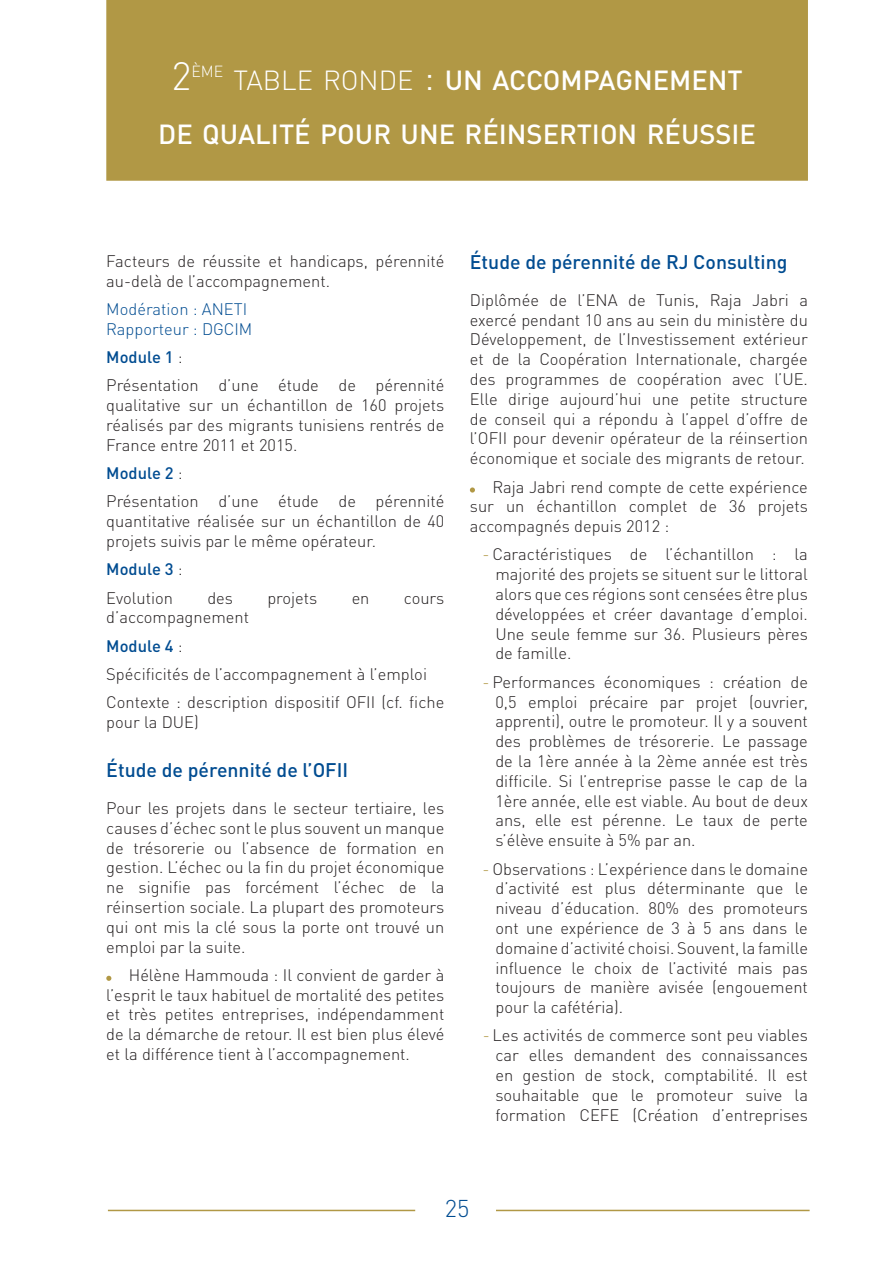
<style>
.page{position:relative;width:893px;height:1263px;background:#fff}
.page>*{position:absolute;margin:0;border:0;box-sizing:border-box;transform-origin:0 0}
.t1{font:300 39px "DIN Pro";color:#fff}
.t2{font:500 27.3px/54px "DIN Pro";color:#fff}
.t3{font:300 24px "DIN Pro";color:#004c91}
.t4{font:500 19.5px "DIN Pro";color:#004c91}
.t5{font:300 16.5px/19.8px "DIN Pro";color:#231f20;text-align:justify}
.t6{font:300 16.5px/19.8px "DIN Pro";color:#004c91}
.t7{font:300 15.9px "DIN Pro";color:#fff}
.s1{font-weight:300}
.s2{font-weight:300;font-size:39px}
.s3{font-weight:500;color:#004c91}
.s4{color:#b19845}
</style>
<div class="page">
<div style="left:106px;top:0;width:702px;height:181px;background:#b19845"></div>
<hr style="left:108px;top:1210px;width:307px;height:1px;background:#b19845">
<hr style="left:496px;top:1210px;width:314px;height:1px;background:#b19845">
<svg style="left:106px;top:976px;width:5px;height:5px"></svg>
<svg style="left:470px;top:487px;width:5px;height:6px"></svg>
<h1 class="t1" style="left:171px;top:46px;width:22px">2</h1>
<p class="t7" style="left:191px;top:59px;width:34px">ÈME</p>
<h2 class="t2" style="left:158px;top:50px;width:599px;text-indent:75px"><span class="s1">TABLE RONDE</span> <span class="s2">:</span> UN ACCOMPAGNEMENT<br>DE QUALITÉ POUR UNE RÉINSERTION RÉUSSIE</h2>
<p class="t5" style="left:106px;top:250px;width:340px">Facteurs de réussite et handicaps, pérennité au-delà de l’accompagnement.</p>
<p class="t6" style="left:106px;top:298px;width:148px">Modération : ANETI<br>Rapporteur : DGCIM</p>
<p class="t5" style="left:106px;top:341px;width:340px;line-height:28.3px"><span class="s3">Module 1</span> :<br>Présentation d’une étude de pérennité</p>
<p class="t5" style="left:106px;top:394px;width:340px">qualitative sur un échantillon de 160 projets réalisés par des migrants tunisiens rentrés de France entre 2011 et 2015.</p>
<p class="t5" style="left:106px;top:457px;width:340px;line-height:28.3px"><span class="s3">Module 2</span> :<br>Présentation d’une étude de pérennité</p>
<p class="t5" style="left:106px;top:510px;width:340px">quantitative réalisée sur un échantillon de 40 projets suivis par le même opérateur.</p>
<p class="t5" style="left:106px;top:554px;width:78px;line-height:28.3px"><span class="s3">Module 3</span> :<br>Evolution</p>
<p class="t5" style="left:207px;top:586px;width:27px">des</p>
<p class="t5" style="left:267px;top:586px;width:51px">projets</p>
<p class="t5" style="left:352px;top:586px;width:19px">en</p>
<p class="t5" style="left:404px;top:586px;width:42px">cours</p>
<p class="t5" style="left:106px;top:602px;width:340px;line-height:28.3px;text-align:left">d’accompagnement<br><span class="s3">Module 4</span> :<br>Spécificités de l’accompagnement à l’emploi<br>Contexte : description dispositif OFII (cf. fiche</p>
<p class="t5" style="left:106px;top:711px;width:94px">pour la DUE)</p>
<p class="t4" style="left:106px;top:754px;width:243px">Étude de pérennité de l’OFII</p>
<p class="t5" style="left:106px;top:797px;width:340px">Pour les projets dans le secteur tertiaire, les causes d’échec sont le plus souvent un manque de trésorerie ou l’absence de formation en gestion. L’échec ou la fin du projet économique ne signifie pas forcément l’échec de la réinsertion sociale. La plupart des promoteurs qui ont mis la clé sous la porte ont trouvé un emploi par la suite.</p>
<p class="t5" style="left:106px;top:963px;width:340px;text-indent:23px">Hélène Hammouda : Il convient de garder à l’esprit le taux habituel de mortalité des petites et très petites entreprises, indépendamment de la démarche de retour. Il est bien plus élevé et la différence tient à l’accompagnement.</p>
<p class="t4" style="left:470px;top:246px;width:319px">Étude de pérennité de RJ Consulting</p>
<p class="t5" style="left:470px;top:289px;width:340px">Diplômée de l’ENA de Tunis, Raja Jabri a exercé pendant 10 ans au sein du ministère du Développement, de l’Investissement extérieur et de la Coopération Internationale, chargée des programmes de coopération avec l’UE.<br>Elle dirige aujourd’hui une petite structure de conseil qui a répondu à l’appel d’offre de l’OFII pour devenir opérateur de la réinsertion économique et sociale des migrants de retour.</p>
<p class="t5" style="left:470px;top:475px;width:340px;text-indent:23px">Raja Jabri rend compte de cette expérience sur un échantillon complet de 36 projets accompagnés depuis 2012 :</p>
<p class="t5" style="left:495px;top:543px;width:314px;text-indent:-13px"><span class="s4">-</span> Caractéristiques de l’échantillon : la majorité des projets se situent sur le littoral alors que ces régions sont censées être plus développées et créer davantage d’emploi.<br>Une seule femme sur 36. Plusieurs pères de famille.</p>
<p class="t5" style="left:495px;top:670px;width:314px;text-indent:-13px"><span class="s4">-</span> Performances économiques : création de 0,5 emploi précaire par projet (ouvrier, apprenti), outre le promoteur. Il y a souvent des problèmes de trésorerie. Le passage de la 1ère année à la 2ème année est très difficile. Si l’entreprise passe le cap de la 1ère année, elle est viable. Au bout de deux ans, elle est pérenne. Le taux de perte s’élève ensuite à 5% par an.</p>
<p class="t5" style="left:495px;top:857px;width:314px;text-indent:-13px"><span class="s4">-</span> Observations : L’expérience dans le domaine d’activité est plus déterminante que le niveau d’éducation. 80% des promoteurs ont une expérience de 3 à 5 ans dans le domaine d’activité choisi. Souvent, la famille influence le choix de l’activité mais pas toujours de manière avisée (engouement pour la cafétéria).</p>
<p class="t5" style="left:495px;top:1024px;width:314px;text-indent:-13px"><span class="s4">-</span> Les activités de commerce sont peu viables car elles demandent des connaissances en gestion de stock, comptabilité. Il est souhaitable que le promoteur suive la formation CEFE (Création d’entreprises</p>
<h3 class="t3" style="left:445px;top:1190px;width:26px">25</h3>
</div>
